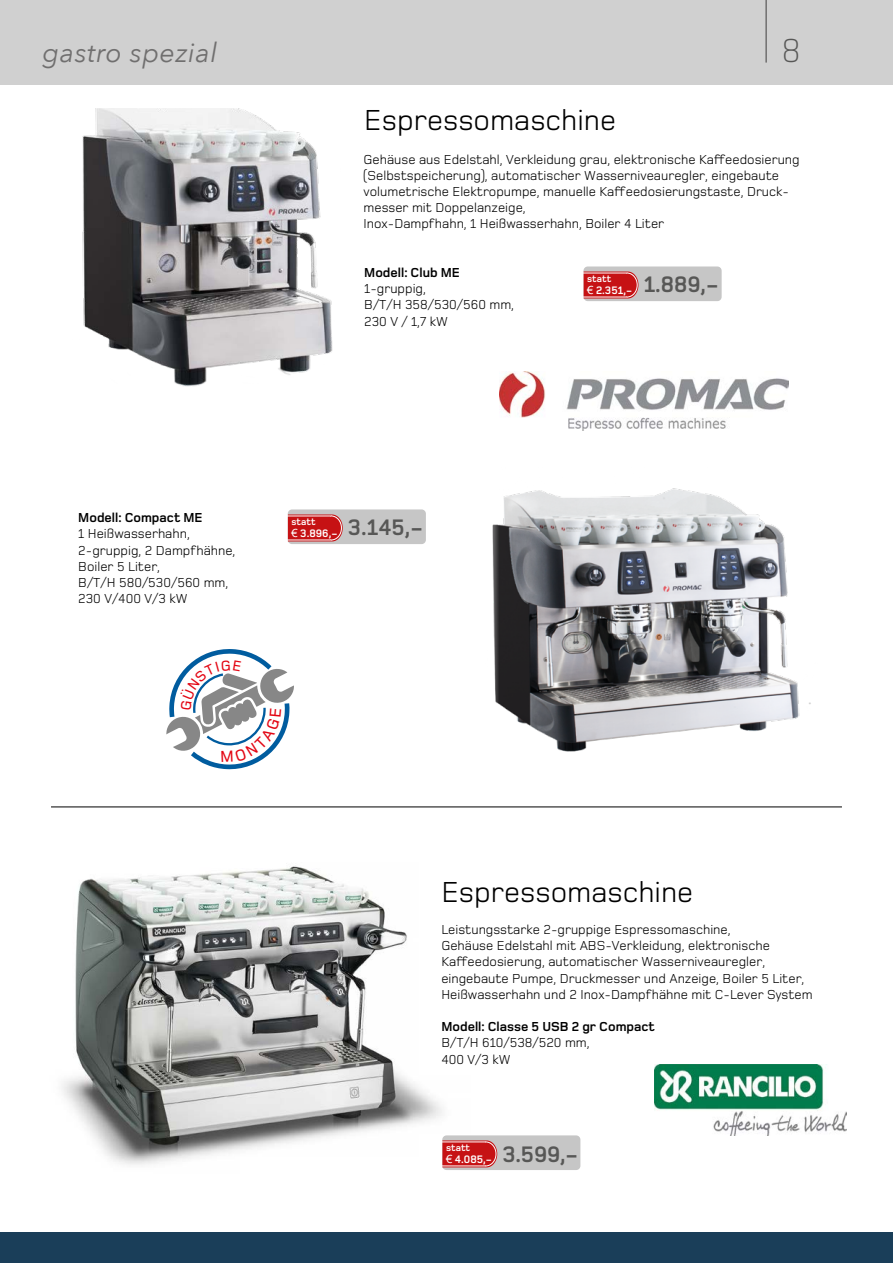
<style>
.page{position:relative;width:893px;height:1263px;background:#fff}
.page>*{position:absolute;margin:0;border:0;box-sizing:border-box;transform-origin:0 0}
.t1{font:300 34.5px "Foundry Monoline W04";color:#575756}
.t2{font:30px "Foundry Monoline W04";color:#000}
.t3{font:italic 27px "Avenir Next";letter-spacing:.02em;color:#706f6f}
.t4{font:13.5px/16.2px "Foundry Monoline W04";color:#000}
.t5{font:700 13.5px "Foundry Monoline W04";color:#000}
.t6{font:700 11.25px "Foundry Monoline W04";color:#fff}
.t7{font:700 9.75px "Foundry Monoline W04";color:#fff}
.s1{font-family:"Arial";font-weight:400}
.s2{font-size:23.25px;color:#575756}
</style>
<div class="page">
<div style="left:0;top:0;width:893px;height:85px;background:#d0d0d0"></div>
<div style="left:0;top:1231px;width:893px;height:32px;background:#1a3e59"></div>
<hr style="left:765px;top:0;width:2px;height:63px;background:#706f6f">
<img style="left:62px;top:866px;width:380px;height:299px">
<img style="left:492px;top:488px;width:319px;height:264px">
<img style="left:82px;top:109px;width:251px;height:278px">
<hr style="left:51px;top:806px;width:791px;height:1px;background:#000">
<img style="left:500px;top:371px;width:289px;height:60px">
<div style="left:583px;top:266px;width:139px;height:35px;background:#c6c6c6;border-radius:4px"></div>
<svg style="left:583px;top:271px;width:55px;height:27px"></svg>
<div style="left:288px;top:509px;width:138px;height:35px;background:#c6c6c6;border-radius:4px"></div>
<svg style="left:287px;top:514px;width:56px;height:27px"></svg>
<div style="left:442px;top:1135px;width:138px;height:35px;background:#c6c6c6;border-radius:4px"></div>
<svg style="left:441px;top:1140px;width:56px;height:27px"></svg>
<img style="left:655px;top:1065px;width:191px;height:70px">
<svg style="left:166px;top:649px;width:128px;height:121px"></svg>
<h3 class="t3" style="left:43px;top:30px;width:176px">gastro spezial</h3>
<h1 class="t1" style="left:781px;top:26px;width:21px">8</h1>
<h2 class="t2" style="left:364px;top:99px;width:253px">Espressomaschine</h2>
<p class="t4" style="left:364px;top:150px;width:438px">Gehäuse aus Edelstahl, Verkleidung grau, elektronische Kaffeedosierung (Selbstspeicherung), automatischer Wasserniveauregler, eingebaute volumetrische Elektropumpe, manuelle Kaffeedosierungstaste, Druck&shy;messer mit Doppelanzeige,<br>Inox-Dampfhahn, 1 Heißwasserhahn, Boiler 4 Liter</p>
<p class="t5" style="left:364px;top:263px;width:97px">Modell: Club ME</p>
<p class="t4" style="left:364px;top:280px;width:151px">1-gruppig,<br>B/T/H 358/530/560 mm,<br>230 V / 1,7 kW</p>
<p class="t5" style="left:78px;top:508px;width:126px">Modell: Compact ME</p>
<p class="t4" style="left:78px;top:525px;width:159px">1 Heißwasserhahn,<br>2-gruppig, 2 Dampfhähne,<br>Boiler 5 Liter,<br>B/T/H 580/530/560 mm,<br>230 V/400 V/3 kW</p>
<p class="t7" style="left:291px;top:515px;width:26px">statt</p>
<p class="t6" style="left:291px;top:525px;width:133px"><span class="s1">€</span> 3.896,- <sup>3.145,-</sup></p>
<p class="t7" style="left:587px;top:272px;width:26px">statt</p>
<p class="t6" style="left:587px;top:282px;width:133px"><span class="s1">€</span> 2.351,- <sup>1.889,-</sup></p>
<h2 class="t2" style="left:441px;top:871px;width:253px">Espressomaschine</h2>
<p class="t4" style="left:441px;top:920px;width:373px">Leistungsstarke 2-gruppige Espressomaschine,<br>Gehäuse Edelstahl mit ABS-Verkleidung, elektronische Kaffeedosierung, automatischer Wasserniveauregler, eingebaute Pumpe, Druckmesser und Anzeige, Boiler 5 Liter, Heißwasserhahn und 2 Inox-Dampfhähne mit C-Lever System</p>
<p class="t5" style="left:441px;top:1017px;width:215px">Modell: Classe 5 USB 2 gr Compact</p>
<p class="t4" style="left:441px;top:1034px;width:150px">B/T/H 610/538/520 mm,<br>400 V/3 kW</p>
<p class="t7" style="left:446px;top:1141px;width:26px">statt</p>
<p class="t6" style="left:446px;top:1151px;width:133px"><span class="s1">€</span> 4.085,- <span class="s2">3.599,-</span></p>
</div>
